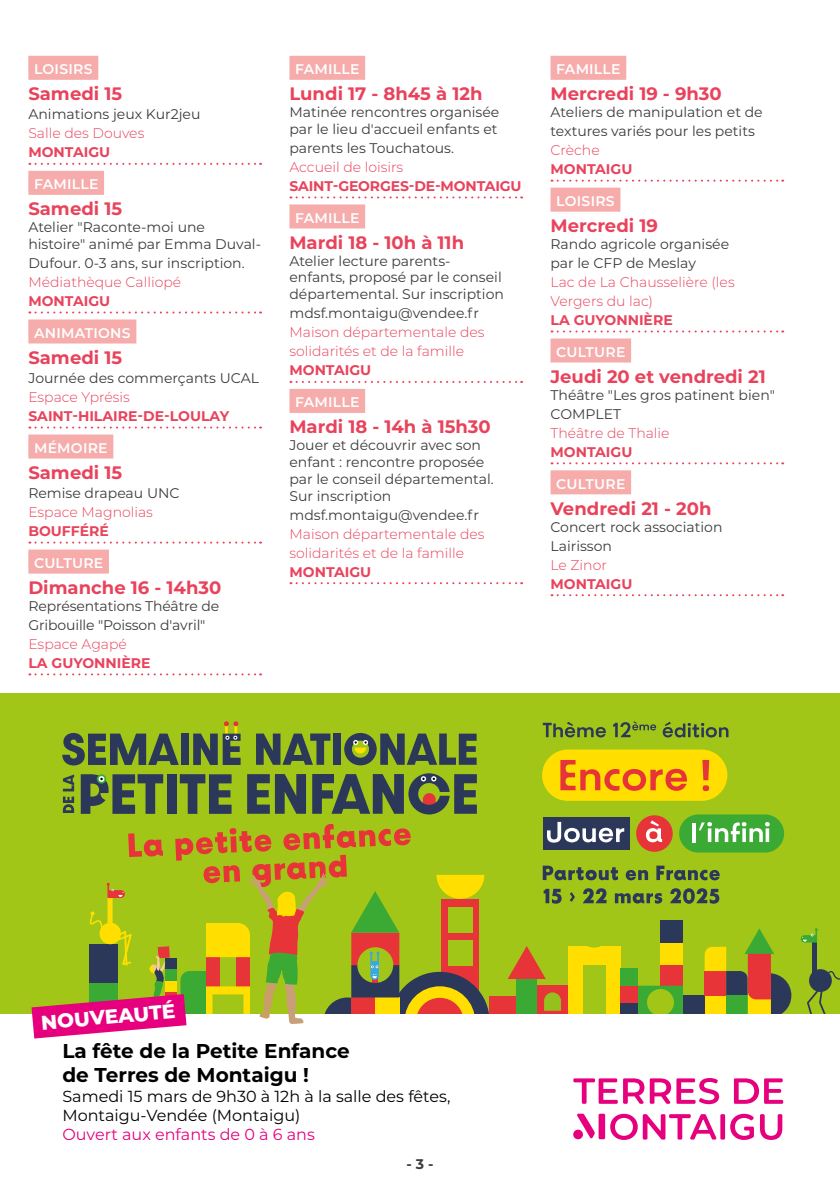
<style>
.page{position:relative;width:840px;height:1191px;background:#fff}
.page>*{position:absolute;margin:0;border:0;box-sizing:border-box;transform-origin:0 0}
.t1{font:700 20px/24px "Montserrat";color:#000}
.t2{font:800 20px "Montserrat";color:#fff}
.t3{font:700 18px "Montserrat";color:#e9435c}
.t4{font:16px/19.2px "Montserrat";color:#000}
.t5{font:16px "Montserrat";color:#e6007d}
.t6{font:14px/16.8px "Montserrat";color:#3c3c3b}
.t7{font:300 14px/19px "Montserrat";color:#e9435c}
.t8{font:700 14px "Montserrat";color:#e9435c}
.t9{font:600 14px "Montserrat";letter-spacing:.015em;color:#fff}
.t10{font:700 14px "Montserrat";color:#3c3c3b}
</style>
<div class="page">
<div style="left:0;top:693px;width:839px;height:323px;background:#a2c617"></div>
<div style="left:488px;top:996px;width:31px;height:20px;background:#e73439"></div>
<div style="left:811px;top:940px;width:5px;height:41px;background:#2c385a"></div>
<svg style="left:800px;top:928px;width:17px;height:14px"></svg>
<div style="left:808px;top:969px;width:23px;height:23px;background:#2c385a;border-radius:50%"></div>
<svg style="left:827px;top:971px;width:12px;height:8px"></svg>
<svg style="left:807px;top:988px;width:19px;height:26px"></svg>
<div style="left:28px;top:56px;width:70px;height:24px;background:#f5acab"></div>
<svg style="left:29px;top:163px;width:232px;height:2px"></svg>
<div style="left:28px;top:171px;width:76px;height:24px;background:#f5acab"></div>
<svg style="left:29px;top:311px;width:232px;height:2px"></svg>
<div style="left:28px;top:319px;width:108px;height:24px;background:#f5acab"></div>
<svg style="left:29px;top:426px;width:232px;height:2px"></svg>
<div style="left:28px;top:434px;width:85px;height:24px;background:#f5acab"></div>
<svg style="left:29px;top:541px;width:232px;height:2px"></svg>
<div style="left:28px;top:549px;width:81px;height:24px;background:#f5acab"></div>
<svg style="left:29px;top:673px;width:232px;height:2px"></svg>
<div style="left:289px;top:56px;width:76px;height:24px;background:#f5acab"></div>
<svg style="left:290px;top:196px;width:232px;height:2px"></svg>
<div style="left:289px;top:204px;width:76px;height:24px;background:#f5acab"></div>
<svg style="left:290px;top:381px;width:232px;height:2px"></svg>
<div style="left:289px;top:389px;width:76px;height:24px;background:#f5acab"></div>
<svg style="left:290px;top:582px;width:232px;height:2px"></svg>
<div style="left:550px;top:56px;width:76px;height:24px;background:#f5acab"></div>
<svg style="left:551px;top:180px;width:231px;height:2px"></svg>
<div style="left:550px;top:188px;width:70px;height:24px;background:#f5acab"></div>
<svg style="left:551px;top:330px;width:231px;height:2px"></svg>
<div style="left:550px;top:338px;width:80px;height:24px;background:#f5acab"></div>
<svg style="left:551px;top:462px;width:231px;height:2px"></svg>
<div style="left:550px;top:470px;width:80px;height:24px;background:#f5acab"></div>
<svg style="left:551px;top:594px;width:231px;height:2px"></svg>
<div style="left:0;top:1014px;width:839px;height:177px;background:#fff"></div>
<div style="left:598px;top:1113px;width:6px;height:26px;background:#e6007d;border-radius:2px"></div>
<svg style="left:577px;top:1113px;width:17px;height:25px"></svg>
<div style="left:573px;top:1129px;width:9px;height:10px;background:#e6007d;border-radius:50%"></div>
<svg style="left:573px;top:1078px;width:97px;height:25px"></svg>
<svg style="left:676px;top:1078px;width:42px;height:26px"></svg>
<svg style="left:733px;top:1078px;width:49px;height:25px"></svg>
<svg style="left:610px;top:1113px;width:106px;height:27px"></svg>
<svg style="left:720px;top:1114px;width:4px;height:25px"></svg>
<svg style="left:730px;top:1113px;width:23px;height:27px"></svg>
<svg style="left:760px;top:1114px;width:21px;height:26px"></svg>
<svg style="left:32px;top:824px;width:457px;height:214px"></svg>
<svg style="left:247px;top:774px;width:59px;height:39px"></svg>
<svg style="left:312px;top:773px;width:164px;height:41px"></svg>
<svg style="left:63px;top:774px;width:11px;height:39px"></svg>
<div style="left:167px;top:774px;width:9px;height:40px;background:#2c385a"></div>
<svg style="left:180px;top:774px;width:51px;height:40px"></svg>
<svg style="left:81px;top:774px;width:82px;height:40px"></svg>
<svg style="left:256px;top:733px;width:74px;height:32px"></svg>
<div style="left:333px;top:733px;width:7px;height:32px;background:#2c385a"></div>
<svg style="left:344px;top:733px;width:132px;height:32px"></svg>
<svg style="left:62px;top:733px;width:117px;height:32px"></svg>
<div style="left:181px;top:733px;width:7px;height:32px;background:#2c385a"></div>
<svg style="left:193px;top:721px;width:47px;height:44px"></svg>
<svg style="left:542px;top:721px;width:113px;height:16px"></svg>
<svg style="left:662px;top:721px;width:66px;height:16px"></svg>
<svg style="left:507px;top:865px;width:284px;height:149px"></svg>
<div style="left:541px;top:749px;width:186px;height:52px;background:#ffde00;border-radius:26px"></div>
<svg style="left:560px;top:760px;width:148px;height:31px"></svg>
<div style="left:542px;top:817px;width:87px;height:32px;background:#2c385a"></div>
<div style="left:678px;top:814px;width:105px;height:38px;background:#3aaa35;border-radius:19px"></div>
<div style="left:635px;top:815px;width:37px;height:37px;background:#e73439;border-radius:50%"></div>
<svg style="left:547px;top:822px;width:77px;height:20px"></svg>
<svg style="left:645px;top:820px;width:16px;height:22px"></svg>
<svg style="left:692px;top:823px;width:3px;height:19px"></svg>
<svg style="left:699px;top:822px;width:70px;height:20px"></svg>
<p class="t9" style="left:34px;top:59px;width:60px">LOISIRS</p>
<p class="t3" style="left:28px;top:81px;width:95px">Samedi 15</p>
<p class="t6" style="left:28px;top:105px;width:173px">Animations jeux Kur2jeu</p>
<p class="t7" style="left:28px;top:123px;width:117px">Salle des Douves</p>
<p class="t8" style="left:28px;top:142px;width:83px">MONTAIGU</p>
<p class="t9" style="left:34px;top:174px;width:66px">FAMILLE</p>
<p class="t3" style="left:28px;top:196px;width:95px">Samedi 15</p>
<p class="t6" style="left:28px;top:218px;width:234px">Atelier "Raconte-moi une histoire" animé par Emma Duval-</p>
<p class="t6" style="left:28px;top:254px;width:218px">Dufour. 0-3 ans, sur inscription.</p>
<p class="t7" style="left:28px;top:272px;width:154px">Médiathèque Calliopé</p>
<p class="t8" style="left:28px;top:291px;width:83px">MONTAIGU</p>
<p class="t9" style="left:34px;top:323px;width:98px">ANIMATIONS</p>
<p class="t3" style="left:28px;top:344px;width:95px">Samedi 15</p>
<p class="t6" style="left:28px;top:369px;width:232px">Journée des commerçants UCAL</p>
<p class="t7" style="left:28px;top:387px;width:103px">Espace Yprésis</p>
<p class="t8" style="left:28px;top:406px;width:202px">SAINT-HILAIRE-DE-LOULAY</p>
<p class="t9" style="left:34px;top:438px;width:75px">MÉMOIRE</p>
<p class="t3" style="left:28px;top:459px;width:95px">Samedi 15</p>
<p class="t6" style="left:28px;top:484px;width:153px">Remise drapeau UNC</p>
<p class="t7" style="left:28px;top:502px;width:126px">Espace Magnolias</p>
<p class="t8" style="left:28px;top:521px;width:82px">BOUFFÉRÉ</p>
<p class="t9" style="left:34px;top:553px;width:71px">CULTURE</p>
<p class="t3" style="left:28px;top:574px;width:194px">Dimanche 16 - 14h30</p>
<p class="t6" style="left:28px;top:596px;width:192px;line-height:19px">Représentations Théâtre de<br>Gribouille "Poisson d'avril"</p>
<p class="t7" style="left:28px;top:634px;width:100px">Espace Agapé</p>
<p class="t8" style="left:28px;top:652px;width:124px">LA GUYONNIÈRE</p>
<p class="t9" style="left:295px;top:59px;width:66px">FAMILLE</p>
<p class="t3" style="left:289px;top:81px;width:194px">Lundi 17 - 8h45 à 12h</p>
<p class="t6" style="left:289px;top:103px;width:211px">Matinée rencontres organisée par le lieu d'accueil enfants et</p>
<p class="t6" style="left:289px;top:139px;width:166px">parents les Touchatous.</p>
<p class="t7" style="left:289px;top:157px;width:115px">Accueil de loisirs</p>
<p class="t8" style="left:289px;top:176px;width:233px">SAINT-GEORGES-DE-MONTAIGU</p>
<p class="t9" style="left:295px;top:208px;width:66px">FAMILLE</p>
<p class="t3" style="left:289px;top:229px;width:176px">Mardi 18 - 10h à 11h</p>
<p class="t6" style="left:289px;top:252px;width:216px">Atelier lecture parents&shy;enfants, proposé par le conseil départemental. Sur inscription</p>
<p class="t6" style="left:289px;top:304px;width:191px">mdsf.montaigu@vendee.fr</p>
<p class="t7" style="left:289px;top:322px;width:196px">Maison départementale des solidarités et de la famille</p>
<p class="t8" style="left:289px;top:360px;width:83px">MONTAIGU</p>
<p class="t9" style="left:295px;top:392px;width:66px">FAMILLE</p>
<p class="t3" style="left:289px;top:414px;width:203px">Mardi 18 - 14h à 15h30</p>
<p class="t6" style="left:289px;top:436px;width:206px">Jouer et découvrir avec son enfant : rencontre proposée par le conseil départemental.<br>Sur inscription</p>
<p class="t6" style="left:289px;top:505px;width:191px">mdsf.montaigu@vendee.fr</p>
<p class="t7" style="left:289px;top:523px;width:196px">Maison départementale des solidarités et de la famille</p>
<p class="t8" style="left:289px;top:561px;width:83px">MONTAIGU</p>
<p class="t9" style="left:556px;top:59px;width:66px">FAMILLE</p>
<p class="t3" style="left:550px;top:81px;width:173px">Mercredi 19 - 9h30</p>
<p class="t6" style="left:550px;top:102px;width:213px;line-height:19px">Ateliers de manipulation et de textures variés pour les petits</p>
<p class="t7" style="left:550px;top:140px;width:51px">Crèche</p>
<p class="t8" style="left:550px;top:159px;width:83px">MONTAIGU</p>
<p class="t9" style="left:556px;top:191px;width:60px">LOISIRS</p>
<p class="t3" style="left:550px;top:213px;width:109px">Mercredi 19</p>
<p class="t6" style="left:550px;top:234px;width:180px;line-height:19px">Rando agricole organisée par le CFP de Meslay</p>
<p class="t7" style="left:550px;top:272px;width:185px">Lac de La Chausselière (les<br>Vergers du lac)</p>
<p class="t8" style="left:550px;top:310px;width:124px">LA GUYONNIÈRE</p>
<p class="t9" style="left:556px;top:342px;width:71px">CULTURE</p>
<p class="t3" style="left:550px;top:363px;width:217px">Jeudi 20 et vendredi 21</p>
<p class="t6" style="left:550px;top:385px;width:226px;line-height:19px">Théâtre "Les gros patinent bien"<br>COMPLET</p>
<p class="t7" style="left:550px;top:423px;width:121px">Théâtre de Thalie</p>
<p class="t8" style="left:550px;top:441px;width:83px">MONTAIGU</p>
<p class="t9" style="left:556px;top:474px;width:71px">CULTURE</p>
<p class="t3" style="left:550px;top:495px;width:162px">Vendredi 21 - 20h</p>
<p class="t6" style="left:550px;top:516px;width:173px;line-height:19px">Concert rock association<br>Lairisson</p>
<p class="t7" style="left:550px;top:554px;width:58px">Le Zinor</p>
<p class="t8" style="left:550px;top:573px;width:83px">MONTAIGU</p>
<h1 class="t2" style="left:40px;top:1008px;width:136px;rotate:-5deg">NOUVEAUTÉ</h1>
<h1 class="t1" style="left:62px;top:1038px;width:288px">La fête de la Petite Enfance de Terres de Montaigu !</h1>
<p class="t4" style="left:62px;top:1085px;width:389px">Samedi 15 mars de 9h30 à 12h à la salle des fêtes,<br>Montaigu-Vendée (Montaigu)</p>
<p class="t5" style="left:62px;top:1123px;width:254px">Ouvert aux enfants de 0 à 6 ans</p>
<p class="t10" style="left:406px;top:1154px;width:29px">- 3 -</p>
</div>
